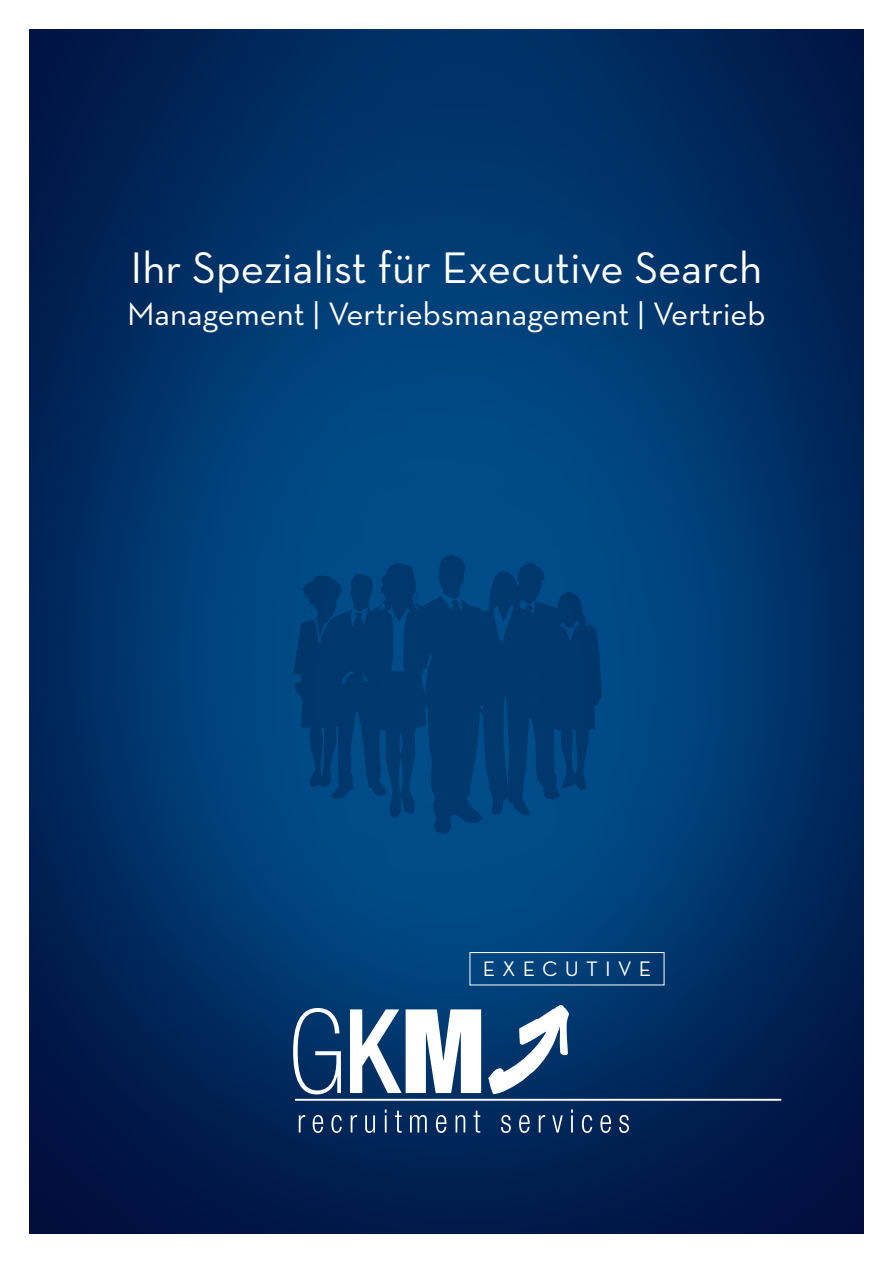
<style>
.page{position:relative;width:893px;height:1263px;background:#fff}
.page>*{position:absolute;margin:0;border:0;box-sizing:border-box;transform-origin:0 0}
.t1{font:45px "Neutra Text";color:#fff}
.t2{font:33px "Neutra Text";color:#fff}
.t3{font:21.45px "Neutra Text";letter-spacing:.33em;color:#fff}
</style>
<div class="page">
<img style="left:30px;top:30px;width:833px;height:1203px">
<svg style="left:488px;top:1005px;width:81px;height:89px"></svg>
<hr style="left:295px;top:1099px;width:486px;height:2px;background:#fff">
<svg style="left:299px;top:1115px;width:6px;height:17px"></svg>
<svg style="left:313px;top:1115px;width:10px;height:18px"></svg>
<svg style="left:331px;top:1115px;width:11px;height:18px"></svg>
<svg style="left:351px;top:1115px;width:6px;height:17px"></svg>
<svg style="left:365px;top:1115px;width:10px;height:18px"></svg>
<svg style="left:385px;top:1109px;width:2px;height:23px"></svg>
<svg style="left:395px;top:1110px;width:7px;height:23px"></svg>
<svg style="left:410px;top:1115px;width:17px;height:17px"></svg>
<svg style="left:436px;top:1115px;width:10px;height:18px"></svg>
<svg style="left:456px;top:1115px;width:9px;height:17px"></svg>
<svg style="left:473px;top:1110px;width:7px;height:23px"></svg>
<svg style="left:501px;top:1115px;width:10px;height:18px"></svg>
<svg style="left:519px;top:1115px;width:11px;height:18px"></svg>
<svg style="left:539px;top:1115px;width:6px;height:17px"></svg>
<svg style="left:552px;top:1115px;width:11px;height:17px"></svg>
<svg style="left:571px;top:1109px;width:2px;height:23px"></svg>
<svg style="left:582px;top:1115px;width:10px;height:18px"></svg>
<svg style="left:600px;top:1115px;width:11px;height:18px"></svg>
<svg style="left:619px;top:1115px;width:10px;height:18px"></svg>
<svg style="left:293px;top:1008px;width:48px;height:86px"></svg>
<svg style="left:350px;top:1009px;width:131px;height:84px"></svg>
<div style="left:470px;top:952px;width:194px;height:33px;border:1px solid #fff"></div>
<svg style="left:291px;top:553px;width:311px;height:282px;background:#003f76"></svg>
<h1 class="t1" style="left:131px;top:241px;width:633px">I hr Spezialist für Executive Search</h1>
<p class="t2" style="left:127px;top:294px;width:640px">Management | Vertriebsmanagement | Vertrieb</p>
<p class="t3" style="left:483px;top:956px;width:170px">executive</p>
</div>
